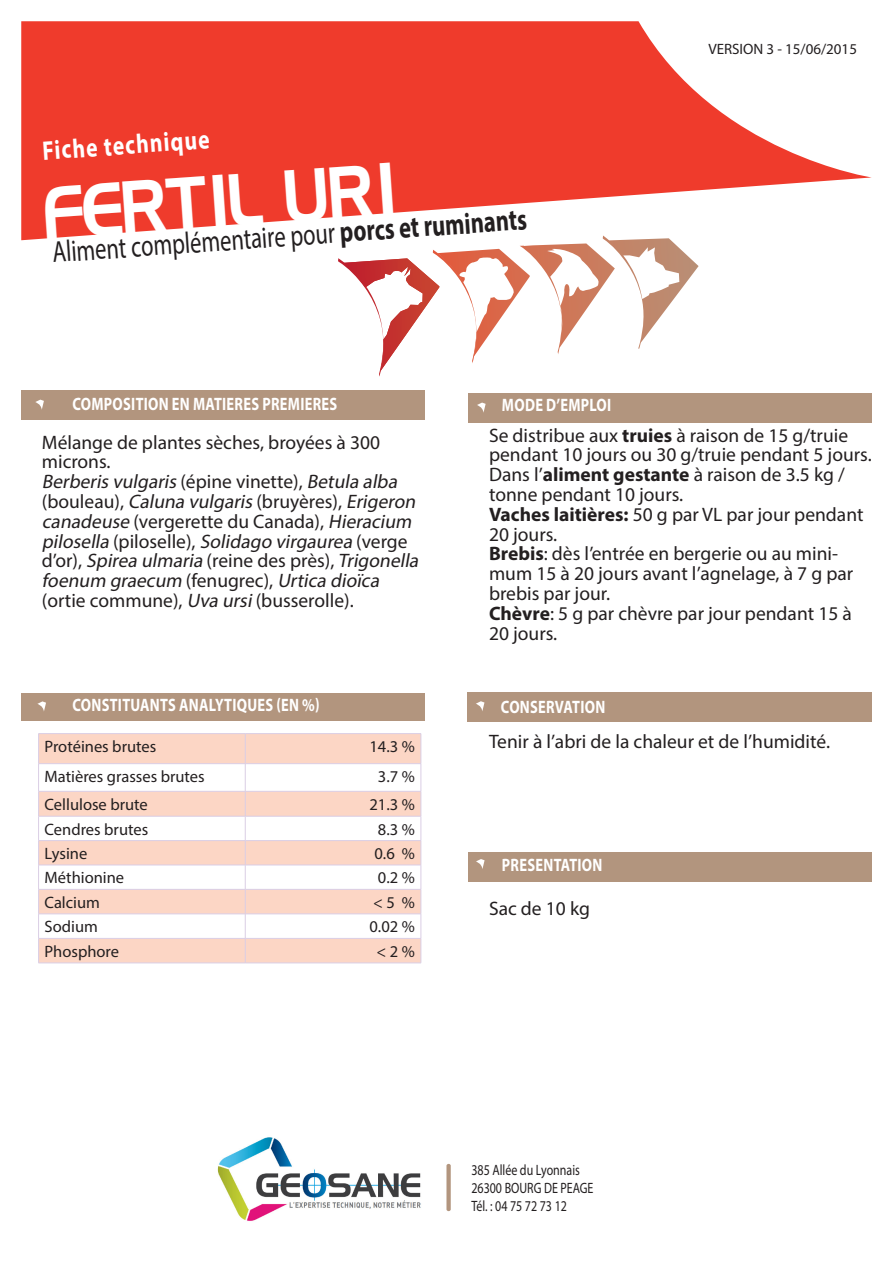
<style>
.page{position:relative;width:893px;height:1263px;background:#fff}
.page>*{position:absolute;margin:0;border:0;box-sizing:border-box;transform-origin:0 0}
.t1{font:72px "Aero Extended Regular SWFTE Regular SWFTE";color:#fff;scale:.63 1}
.t2{font:30px "Myriad Pro";color:#231f20;scale:.75 1}
.t3{font:700 27px "Myriad Pro";color:#fff;scale:.8 1}
.t4{font:19.5px/19.8px "Myriad Pro";color:#231f20}
.t5{font:italic 19.5px/19.8px "Myriad Pro";color:#231f20}
.t6{font:700 18px "Myriad Pro";letter-spacing:.02em;color:#fff;scale:.8 1}
.t7{font:16.5px "Myriad Pro";color:#231f20}
.t8{font:15px/18px "Myriad Pro";color:#231f20;scale:.8 1}
.t9{font:15px "Myriad Pro";color:#231f20}
.s1{font-weight:700}
.s2{font-style:normal}
</style>
<div class="page">
<svg style="left:21px;top:21px;width:851px;height:219px;fill:#ef3b2c"></svg>
<img style="left:217px;top:1137px;width:204px;height:84px">
<div style="left:446px;top:1164px;width:5px;height:47px;background:#b2957e;border-radius:2px"></div>
<div style="left:468px;top:852px;width:404px;height:30px;background:#b2957e"></div>
<div style="left:467px;top:692px;width:405px;height:29px;background:#b2957e"></div>
<div style="left:468px;top:393px;width:404px;height:30px;background:#b2957e"></div>
<div style="left:21px;top:693px;width:404px;height:27px;background:#b2957e"></div>
<div style="left:21px;top:390px;width:404px;height:30px;background:#b2957e"></div>
<svg style="left:477px;top:403px;width:9px;height:10px"></svg>
<svg style="left:476px;top:859px;width:9px;height:10px"></svg>
<svg style="left:476px;top:701px;width:8px;height:10px"></svg>
<svg style="left:35px;top:400px;width:9px;height:10px"></svg>
<svg style="left:37px;top:701px;width:9px;height:10px"></svg>
<svg style="left:39px;top:734px;width:382px;height:229px;fill:#fcd6c5"></svg>
<hr style="left:38px;top:733px;width:207px;height:1px;background:#dacee5">
<hr style="left:245px;top:733px;width:176px;height:1px;background:#dacee5">
<hr style="left:38px;top:763px;width:207px;height:1px;background:#dacee5">
<hr style="left:245px;top:763px;width:176px;height:1px;background:#dacee5">
<hr style="left:38px;top:791px;width:207px;height:1px;background:#dacee5">
<hr style="left:245px;top:791px;width:176px;height:1px;background:#dacee5">
<hr style="left:38px;top:816px;width:207px;height:1px;background:#dacee5">
<hr style="left:245px;top:816px;width:176px;height:1px;background:#dacee5">
<hr style="left:38px;top:840px;width:207px;height:1px;background:#dacee5">
<hr style="left:245px;top:840px;width:176px;height:1px;background:#dacee5">
<hr style="left:38px;top:865px;width:207px;height:1px;background:#dacee5">
<hr style="left:245px;top:865px;width:176px;height:1px;background:#dacee5">
<hr style="left:38px;top:889px;width:207px;height:1px;background:#dacee5">
<hr style="left:245px;top:889px;width:176px;height:1px;background:#dacee5">
<hr style="left:38px;top:914px;width:207px;height:1px;background:#dacee5">
<hr style="left:245px;top:914px;width:176px;height:1px;background:#dacee5">
<hr style="left:38px;top:938px;width:207px;height:1px;background:#dacee5">
<svg style="left:38px;top:734px;width:1px;height:229px"></svg>
<hr style="left:245px;top:938px;width:176px;height:1px;background:#dacee5">
<svg style="left:245px;top:734px;width:1px;height:229px"></svg>
<svg style="left:421px;top:734px;width:1px;height:229px"></svg>
<hr style="left:38px;top:963px;width:207px;height:1px;background:#dacee5">
<hr style="left:245px;top:963px;width:176px;height:1px;background:#dacee5">
<svg style="left:338px;top:235px;width:361px;height:141px"></svg>
<p class="t3" style="left:41px;top:133px;width:211px;rotate:-4deg">Fiche technique</p>
<p class="t1" style="left:45px;top:169px;width:562px;rotate:-4deg">FERTIL URI</p>
<p class="t2" style="left:51px;top:234px;width:635px;rotate:-4deg">Aliment complémentaire pour <span class="s1">porcs et ruminants</span></p>
<p class="t9" style="left:708px;top:39px;width:150px">VERSION 3 - 15/06/2015</p>
<p class="t6" style="left:72px;top:392px;width:333px">COMPOSITION EN MATIERES PREMIERES</p>
<p class="t4" style="left:42px;top:432px;width:340px">Mélange de plantes sèches, broyées à 300 microns.</p>
<p class="t5" style="left:42px;top:471px;width:382px">Berberis vulgaris <span class="s2">( é p i n e v i n e tt e ) ,</span> Betula alba <span class="s2">(bouleau),</span> Caluna vulgaris <span class="s2">(bruyères),</span> Erigeron canadeuse <span class="s2">(vergerette du Canada),</span> Hieracium pilosella <span class="s2">( p i l o s e l l e ) ,</span> Solidago virgaurea <span class="s2">(ve rg e d ’o r) ,</span> Spirea ulmaria <span class="s2">( re i n e d e s p rè s ) ,</span> Trigonella foenum graecum <span class="s2">(fe n u g r e c ) ,</span> Urtica dioïca <span class="s2">(ortie commune),</span> Uva ursi<span class="s2">(busserolle).</span></p>
<p class="t6" style="left:72px;top:693px;width:310px">CONSTITUANTS ANALYTIQUES (EN %)</p>
<p class="t7" style="left:45px;top:736px;width:113px">Protéines brutes</p>
<p class="t7" style="left:369px;top:736px;width:47px">14.3 %</p>
<p class="t7" style="left:45px;top:766px;width:162px">Matières grasses brutes</p>
<p class="t7" style="left:378px;top:766px;width:38px">3.7 %</p>
<p class="t7" style="left:45px;top:794px;width:105px">Cellulose brute</p>
<p class="t7" style="left:369px;top:794px;width:47px">21.3 %</p>
<p class="t7" style="left:45px;top:819px;width:105px">Cendres brutes</p>
<p class="t7" style="left:378px;top:819px;width:38px">8.3 %</p>
<p class="t7" style="left:45px;top:843px;width:44px">Lysine</p>
<p class="t7" style="left:374px;top:843px;width:42px">0.6 %</p>
<p class="t7" style="left:45px;top:868px;width:81px">Méthionine</p>
<p class="t7" style="left:378px;top:868px;width:38px">0.2 %</p>
<p class="t7" style="left:45px;top:892px;width:57px">Calcium</p>
<p class="t7" style="left:373px;top:892px;width:43px">&lt; 5 %</p>
<p class="t7" style="left:45px;top:916px;width:55px">Sodium</p>
<p class="t7" style="left:369px;top:916px;width:47px">0.02 %</p>
<p class="t7" style="left:45px;top:941px;width:76px">Phosphore</p>
<p class="t7" style="left:377px;top:941px;width:40px">&lt; 2 %</p>
<p class="t6" style="left:502px;top:393px;width:138px">MODE D’EMPLOI</p>
<p class="t4" style="left:489px;top:425px;width:384px">Se distribue aux <span class="s1">truies</span> à raison de 15 g/truie pendant 10 jours ou 30 g/truie pendant 5 jours.</p>
<p class="t4" style="left:489px;top:464px;width:357px">Dans l’<span class="s1">aliment gestante</span> à raison de 3.5 kg / tonne pendant 10 jours.</p>
<p class="t4" style="left:489px;top:504px;width:376px"><span class="s1">Vaches laitières:</span> 50 g par VL par jour pendant<br>20 jours.</p>
<p class="t4" style="left:489px;top:544px;width:366px"><span class="s1">Brebis</span>: dès l’entrée en bergerie ou au mini&shy;mum 15 à 20 jours avant l’agnelage, à 7 g par brebis par jour.</p>
<p class="t4" style="left:489px;top:603px;width:364px"><span class="s1">Chèvre</span>: 5 g par chèvre par jour pendant 15 à<br>20 jours.</p>
<p class="t6" style="left:501px;top:695px;width:132px">CONSERVATION</p>
<p class="t4" style="left:489px;top:731px;width:343px">Tenir à l’abri de la chaleur et de l’humidité.</p>
<p class="t6" style="left:502px;top:853px;width:127px">PRESENTATION</p>
<p class="t4" style="left:489px;top:898px;width:103px">Sac de 10 kg</p>
<p class="t8" style="left:471px;top:1161px;width:154px">385 Allée du Lyonnais<br>26300 BOURG DE PEAGE<br>Tél. : 04 75 72 73 12</p>
</div>
